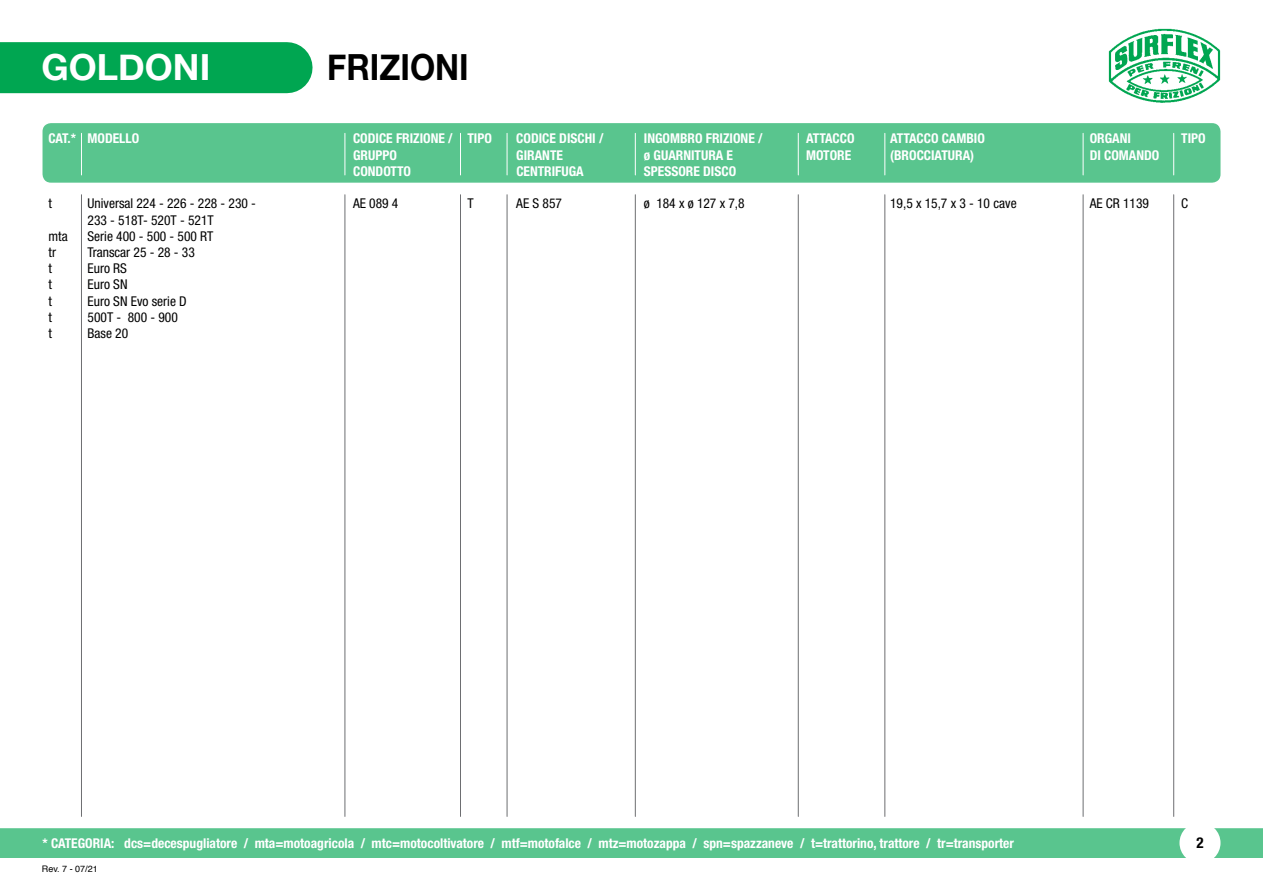
<style>
.page{position:relative;width:1263px;height:893px;background:#fff}
.page>*{position:absolute;margin:0;border:0;box-sizing:border-box;transform-origin:0 0}
.t1{font:700 36px "Helvetica Neue";color:#000;scale:.9 1}
.t2{font:700 36px "Helvetica Neue";color:#fff}
.t3{font:700 condensed 15px "Helvetica Neue";color:#000}
.t4{font:700 condensed 13.5px "Helvetica Neue";color:#fff}
.t5{font:condensed 13.5px "Helvetica Neue";color:#000}
.t6{font:9px "Helvetica";color:#000}
</style>
<div class="page">
<div style="left:43px;top:123px;width:1177px;height:60px;background:#59c58e;border-radius:9px"></div>
<div style="left:0;top:42px;width:287px;height:51px;background:#00a651"></div>
<img style="left:1108px;top:28px;width:113px;height:75px">
<div style="left:0;top:828px;width:1263px;height:30px;background:#59c58e"></div>
<div style="left:1179px;top:822px;width:41px;height:41px;background:#fff;border-radius:50%"></div>
<hr style="left:81px;top:195px;width:1px;height:621px;background:#6d6e71">
<hr style="left:344px;top:195px;width:1px;height:621px;background:#6d6e71">
<hr style="left:460px;top:195px;width:1px;height:621px;background:#6d6e71">
<hr style="left:507px;top:195px;width:1px;height:621px;background:#6d6e71">
<hr style="left:635px;top:195px;width:1px;height:621px;background:#6d6e71">
<hr style="left:798px;top:195px;width:1px;height:621px;background:#6d6e71">
<hr style="left:884px;top:195px;width:1px;height:621px;background:#6d6e71">
<hr style="left:1083px;top:195px;width:1px;height:621px;background:#6d6e71">
<hr style="left:1173px;top:195px;width:1px;height:621px;background:#6d6e71">
<hr style="left:81px;top:133px;width:1px;height:42px;background:#fff">
<hr style="left:344px;top:133px;width:1px;height:42px;background:#fff">
<hr style="left:460px;top:133px;width:1px;height:42px;background:#fff">
<hr style="left:507px;top:133px;width:1px;height:42px;background:#fff">
<hr style="left:635px;top:133px;width:1px;height:42px;background:#fff">
<hr style="left:798px;top:133px;width:1px;height:42px;background:#fff">
<hr style="left:884px;top:133px;width:1px;height:42px;background:#fff">
<hr style="left:1083px;top:133px;width:1px;height:42px;background:#fff">
<hr style="left:1173px;top:133px;width:1px;height:42px;background:#fff">
<h1 class="t2" style="left:42px;top:39px;width:170px">GOLDONI</h1>
<h1 class="t1" style="left:327px;top:39px;width:159px">FRIZIONI</h1>
<p class="t4" style="left:49px;top:130px;width:92px">CAT.* MODELLO</p>
<p class="t4" style="left:353px;top:130px;width:140px">CODICE FRIZIONE / TIPO</p>
<p class="t4" style="left:516px;top:130px;width:89px">CODICE DISCHI /</p>
<p class="t4" style="left:644px;top:130px;width:120px">INGOMBRO FRIZIONE /</p>
<p class="t4" style="left:806px;top:130px;width:50px">ATTACCO</p>
<p class="t4" style="left:890px;top:130px;width:96px">ATTACCO CAMBIO</p>
<p class="t4" style="left:1090px;top:130px;width:43px">ORGANI</p>
<p class="t4" style="left:1181px;top:130px;width:26px">TIPO</p>
<p class="t4" style="left:353px;top:147px;width:45px">GRUPPO</p>
<p class="t4" style="left:516px;top:147px;width:48px">GIRANTE</p>
<p class="t4" style="left:644px;top:147px;width:91px">ø GUARNITURA E</p>
<p class="t4" style="left:806px;top:147px;width:47px">MOTORE</p>
<p class="t4" style="left:890px;top:147px;width:86px">(BROCCIATURA)</p>
<p class="t4" style="left:1090px;top:147px;width:71px">DI COMANDO</p>
<p class="t4" style="left:353px;top:163px;width:59px">CONDOTTO</p>
<p class="t4" style="left:516px;top:163px;width:69px">CENTRIFUGA</p>
<p class="t4" style="left:644px;top:163px;width:94px">SPESSORE DISCO</p>
<p class="t5" style="left:49px;top:196px;width:5px">t</p>
<p class="t5" style="left:88px;top:196px;width:170px">Universal 224 - 226 - 228 - 230 -</p>
<p class="t5" style="left:353px;top:196px;width:47px">AE 089 4</p>
<p class="t5" style="left:467px;top:196px;width:8px">T</p>
<p class="t5" style="left:516px;top:196px;width:47px">AE S 857</p>
<p class="t5" style="left:644px;top:196px;width:102px">ø 184 x ø 127 x 7,8</p>
<p class="t5" style="left:890px;top:196px;width:128px">19,5 x 15,7 x 3 - 10 cave</p>
<p class="t5" style="left:1090px;top:196px;width:61px">AE CR 1139</p>
<p class="t5" style="left:1181px;top:196px;width:9px">C</p>
<p class="t5" style="left:88px;top:212px;width:128px">233 - 518T- 520T - 521T</p>
<p class="t5" style="left:49px;top:228px;width:21px">mta</p>
<p class="t5" style="left:88px;top:228px;width:127px">Serie 400 - 500 - 500 RT</p>
<p class="t5" style="left:49px;top:244px;width:9px">tr</p>
<p class="t5" style="left:88px;top:244px;width:109px">Transcar 25 - 28 - 33</p>
<p class="t5" style="left:49px;top:261px;width:5px">t</p>
<p class="t5" style="left:88px;top:261px;width:41px">Euro RS</p>
<p class="t5" style="left:49px;top:277px;width:5px">t</p>
<p class="t5" style="left:88px;top:277px;width:41px">Euro SN</p>
<p class="t5" style="left:49px;top:293px;width:5px">t</p>
<p class="t5" style="left:88px;top:293px;width:101px">Euro SN Evo serie D</p>
<p class="t5" style="left:49px;top:309px;width:5px">t</p>
<p class="t5" style="left:88px;top:309px;width:92px">500T - 800 - 900</p>
<p class="t5" style="left:49px;top:325px;width:5px">t</p>
<p class="t5" style="left:88px;top:325px;width:42px">Base 20</p>
<p class="t4" style="left:43px;top:835px;width:973px">* CATEGORIA: dcs=decespugliatore / mta=motoagricola / mtc=motocoltivatore / mtf=motofalce / mtz=motozappa / spn=spazzaneve / t=trattorino, trattore / tr=transporter</p>
<p class="t3" style="left:1196px;top:834px;width:9px">2</p>
<p class="t6" style="left:42px;top:862px;width:57px">Rev. 7 - 07/21</p>
</div>
